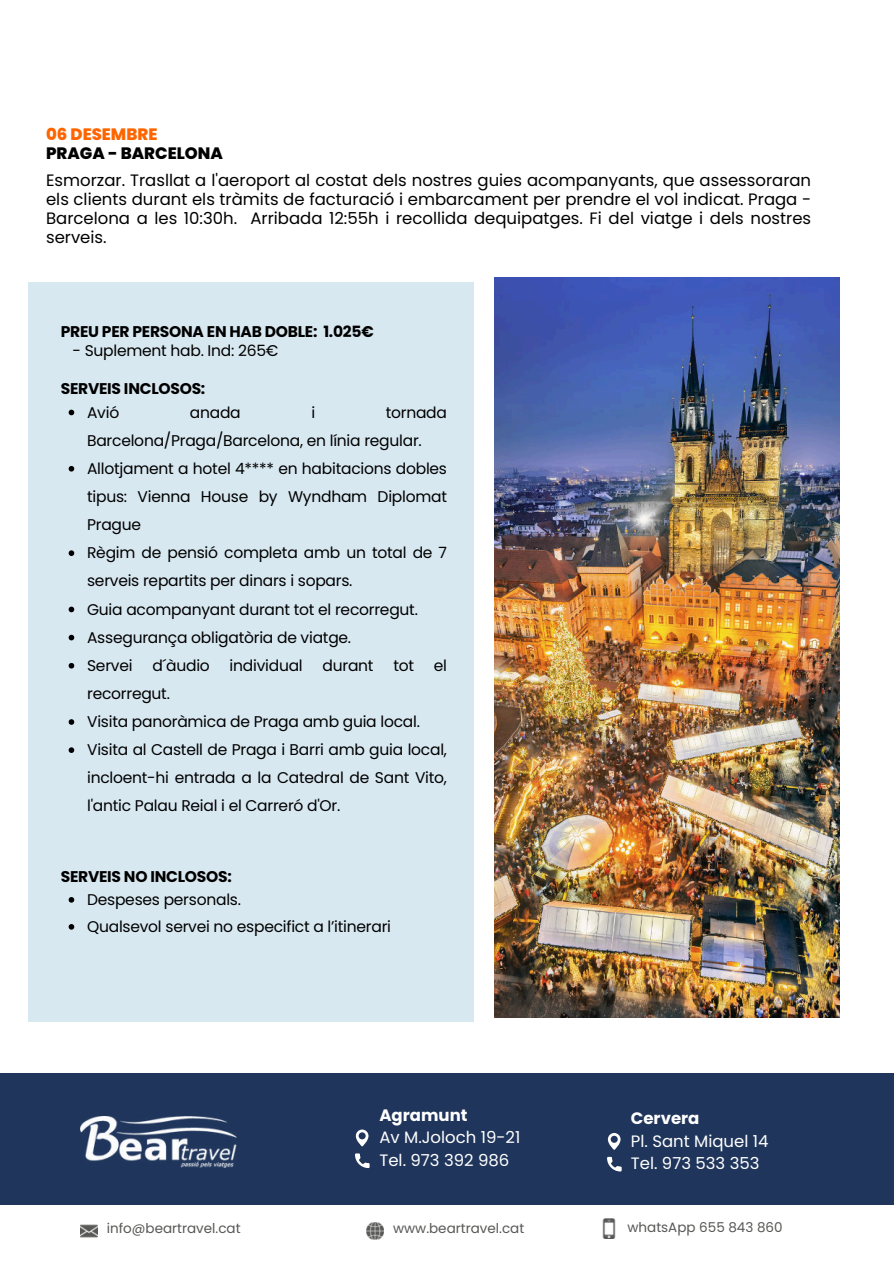
<style>
.page{position:relative;width:894px;height:1264px;background:#fff}
.page>*{position:absolute;margin:0;border:0;box-sizing:border-box;transform-origin:0 0}
.t1{font:16.5px/19.2px "Poppins";color:#000;text-align:justify}
.t2{font:16.5px/22.5px "Poppins";color:#fff}
.t3{font:700 16.5px "Poppins";color:#fff}
.t4{font:800 16.5px "Poppins";color:#000}
.t5{font:800 16.5px "Poppins";color:#fe6500}
.t6{font:15.45px/28px "Poppins";letter-spacing:-.015em;color:#000}
.t7{font:700 15.45px "Poppins";letter-spacing:-.015em;color:#000}
.t8{font:13.5px "Poppins";color:#575756}
</style>
<div class="page">
<img style="left:494px;top:277px;width:345px;height:740px">
<div style="left:29px;top:282px;width:445px;height:739px;background:#d8e8f1"></div>
<svg style="left:69px;top:409px;width:5px;height:6px"></svg>
<svg style="left:69px;top:466px;width:5px;height:5px"></svg>
<svg style="left:69px;top:550px;width:5px;height:6px"></svg>
<svg style="left:69px;top:606px;width:5px;height:6px"></svg>
<svg style="left:69px;top:634px;width:5px;height:6px"></svg>
<svg style="left:69px;top:663px;width:5px;height:5px"></svg>
<svg style="left:69px;top:719px;width:5px;height:5px"></svg>
<svg style="left:69px;top:747px;width:5px;height:6px"></svg>
<svg style="left:69px;top:897px;width:5px;height:5px"></svg>
<svg style="left:69px;top:924px;width:5px;height:5px"></svg>
<div style="left:0;top:1072px;width:893px;height:132px;background:#1f355b"></div>
<img style="left:80px;top:1224px;width:17px;height:14px">
<img style="left:602px;top:1218px;width:14px;height:19px">
<svg style="left:356px;top:1129px;width:12px;height:17px"></svg>
<svg style="left:355px;top:1153px;width:14px;height:14px"></svg>
<svg style="left:607px;top:1133px;width:13px;height:16px"></svg>
<svg style="left:607px;top:1156px;width:14px;height:15px"></svg>
<img style="left:80px;top:1116px;width:156px;height:51px">
<img style="left:367px;top:1222px;width:16px;height:17px">
<p class="t5" style="left:46px;top:124px;width:113px">06 DESEMBRE</p>
<p class="t4" style="left:46px;top:143px;width:178px">PRAGA - BARCELONA</p>
<p class="t1" style="left:46px;top:171px;width:766px">Esmorzar. Trasllat a l'aeroport al costat dels nostres guies acompanyants, que assessoraran els clients durant els tràmits de facturació i embarcament per prendre el vol indicat. Praga - Barcelona a les 10:30h. Arribada 12:55h i recollida dequipatges. Fi del viatge i dels nostres serveis.</p>
<p class="t7" style="left:61px;top:322px;width:314px">PREU PER PERSONA EN HAB DOBLE: 1.025€</p>
<p class="t6" style="left:72px;top:336px;width:207px">- Suplement hab. Ind: 265€</p>
<p class="t7" style="left:61px;top:379px;width:146px">SERVEIS INCLOSOS:</p>
<p class="t6" style="left:87px;top:398px;width:34px">Avió</p>
<p class="t6" style="left:190px;top:398px;width:52px">anada</p>
<p class="t6" style="left:311px;top:398px;width:5px">i</p>
<p class="t6" style="left:87px;top:398px;width:361px;text-indent:298px">tornada<br>Barcelona/Praga/Barcelona, en línia regular.<br>Allotjament a hotel 4**** en habitacions dobles tipus: Vienna House by Wyndham Diplomat<br>Prague<br>Règim de pensió completa amb un total de 7 serveis repartits per dinars i sopars.<br>Guia acompanyant durant tot el recorregut.<br>Assegurança obligatòria de viatge.<br>Servei</p>
<p class="t6" style="left:152px;top:651px;width:59px">d´àudio</p>
<p class="t6" style="left:229px;top:651px;width:75px">individual</p>
<p class="t6" style="left:322px;top:651px;width:53px">durant</p>
<p class="t6" style="left:393px;top:651px;width:22px">tot</p>
<p class="t6" style="left:433px;top:651px;width:15px">el</p>
<p class="t6" style="left:87px;top:679px;width:361px">recorregut.<br>Visita panoràmica de Praga amb guia local.<br>Visita al Castell de Praga i Barri amb guia local, incloent-hi entrada a la Catedral de Sant Vito, l'antic Palau Reial i el Carreró d'Or.</p>
<p class="t7" style="left:61px;top:868px;width:172px">SERVEIS NO INCLOSOS:</p>
<p class="t6" style="left:87px;top:886px;width:305px;line-height:27px">Despeses personals.<br>Qualsevol servei no especifict a l’itinerari</p>
<p class="t3" style="left:379px;top:1105px;width:89px">Agramunt</p>
<p class="t2" style="left:379px;top:1126px;width:142px">Av M.Joloch 19-21<br>Tel. 973 392 986</p>
<p class="t8" style="left:107px;top:1220px;width:135px">info@beartravel.cat</p>
<p class="t8" style="left:393px;top:1220px;width:133px">www.beartravel.cat</p>
<p class="t3" style="left:630px;top:1108px;width:70px">Cervera</p>
<p class="t2" style="left:630px;top:1129px;width:139px">Pl. Sant Miquel 14<br>Tel. 973 533 353</p>
<p class="t8" style="left:627px;top:1219px;width:157px">whatsApp 655 843 860</p>
</div>
